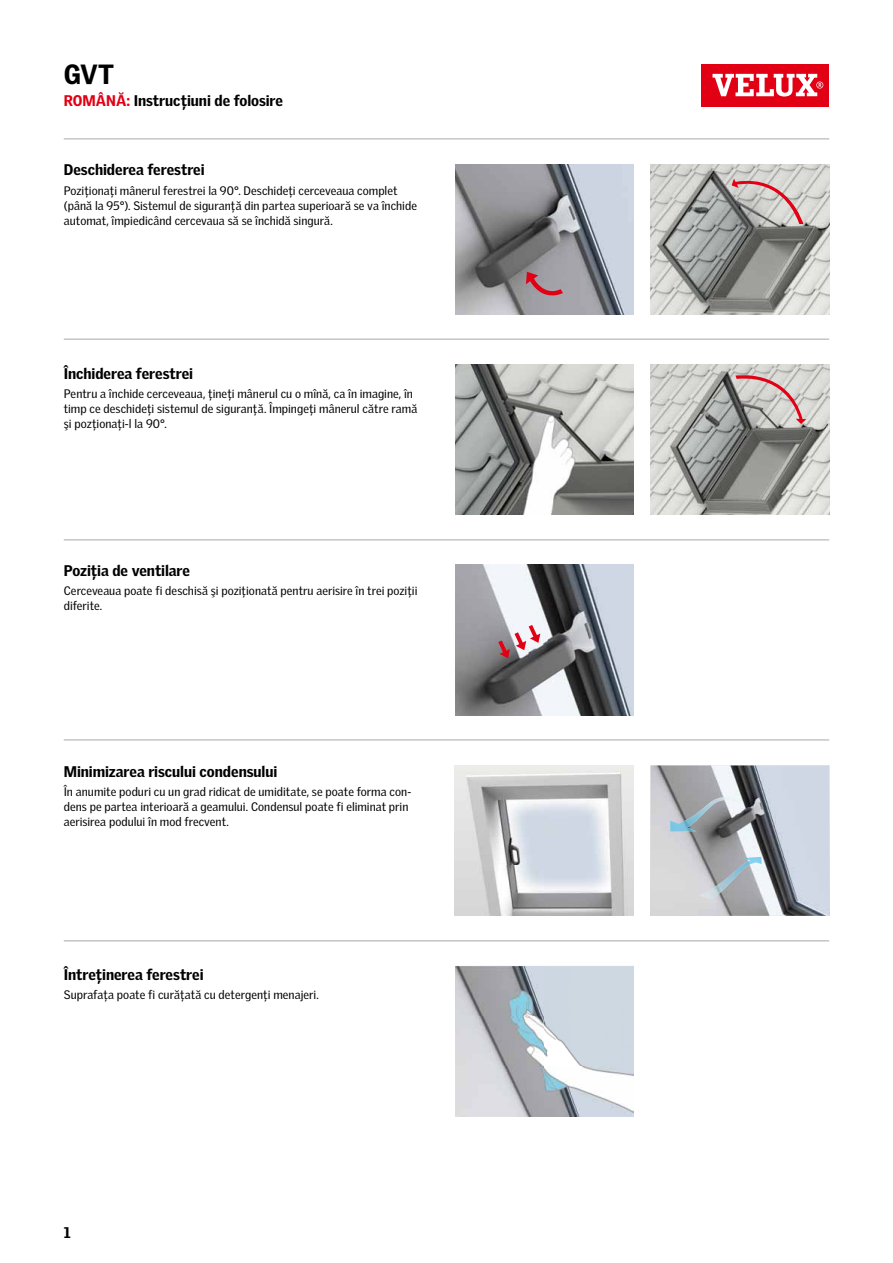
<style>
.page{position:relative;width:893px;height:1263px;background:#fff}
.page>*{position:absolute;margin:0;border:0;box-sizing:border-box;transform-origin:0 0}
.t1{font:900 27px "Velux Gothic";color:#000}
.t2{font:900 15px "Velux Gothic";letter-spacing:-.005em;color:#000}
.t3{font:12px/15px "Velux Gothic";letter-spacing:.005em;color:#000}
.s1{color:#e20015}
.s2{font-weight:900}
</style>
<div class="page">
<div style="left:702px;top:64px;width:127px;height:42px;background:#e20015"></div>
<svg style="left:712px;top:74px;width:111px;height:23px"></svg>
<img style="left:455px;top:365px;width:179px;height:150px">
<img style="left:455px;top:765px;width:179px;height:151px">
<img style="left:455px;top:164px;width:179px;height:150px">
<svg style="left:526px;top:272px;width:37px;height:31px"></svg>
<img style="left:651px;top:164px;width:178px;height:150px">
<svg style="left:732px;top:173px;width:71px;height:51px;background:#c4b2b0"></svg>
<img style="left:651px;top:365px;width:178px;height:150px">
<svg style="left:735px;top:368px;width:71px;height:56px;background:#c4b5b2"></svg>
<img style="left:455px;top:565px;width:179px;height:150px">
<svg style="left:498px;top:625px;width:42px;height:33px"></svg>
<img style="left:651px;top:765px;width:178px;height:151px">
<img style="left:670px;top:797px;width:72px;height:34px">
<img style="left:699px;top:857px;width:62px;height:43px">
<img style="left:455px;top:967px;width:179px;height:149px">
<hr style="left:64px;top:338px;width:765px;height:2px;background:#c5c6c4">
<hr style="left:64px;top:539px;width:765px;height:2px;background:#c5c6c4">
<hr style="left:64px;top:739px;width:765px;height:2px;background:#c5c6c4">
<hr style="left:64px;top:940px;width:765px;height:1px;background:#c5c6c4">
<hr style="left:64px;top:138px;width:765px;height:2px;background:#c5c6c4">
<h1 class="t1" style="left:64px;top:57px;width:52px">GVT</h1>
<p class="t2" style="left:64px;top:91px;width:221px"><span class="s1">ROMÂNĂ:</span> Instrucţiuni de folosire</p>
<p class="t2" style="left:64px;top:160px;width:142px">Deschiderea ferestrei</p>
<p class="t3" style="left:64px;top:183px;width:355px">poziţionaţi mânerul ferestrei la 90<span class="s2">°</span>. Deschideţi cerceveaua complet (până la 95<span class="s2">°</span>). Sistemul de siguranţă din partea superioară se va închide automat, împiedicând cercevaua să se închidă singură.</p>
<p class="t2" style="left:64px;top:364px;width:131px">Închiderea ferestrei</p>
<p class="t3" style="left:64px;top:386px;width:355px">pentru a închide cerceveaua, ţineţi mânerul cu o mînă, ca în imagine, în timp ce deschideţi sistemul de siguranţă. Împingeţi mânerul către ramă şi pozţionaţi-l la 90<span class="s2">°</span>.</p>
<p class="t2" style="left:64px;top:561px;width:128px">Poziţia de ventilare</p>
<p class="t3" style="left:64px;top:583px;width:355px">Cerceveaua poate fi deschisă şi poziţionată pentru aerisire în trei poziţii diferite.</p>
<p class="t2" style="left:64px;top:762px;width:215px">Minimizarea riscului condensului</p>
<p class="t3" style="left:64px;top:784px;width:349px">În anumite poduri cu un grad ridicat de umiditate, se poate forma con&shy;dens pe partea interioară a geamului. Condensul poate fi eliminat prin aerisirea podului în mod frecvent.</p>
<p class="t2" style="left:64px;top:965px;width:141px">Întreţinerea ferestrei</p>
<p class="t3" style="left:64px;top:987px;width:256px">Suprafaţa poate fi curăţată cu detergenţi menajeri.</p>
<p class="t2" style="left:64px;top:1222px;width:8px">1</p>
</div>
